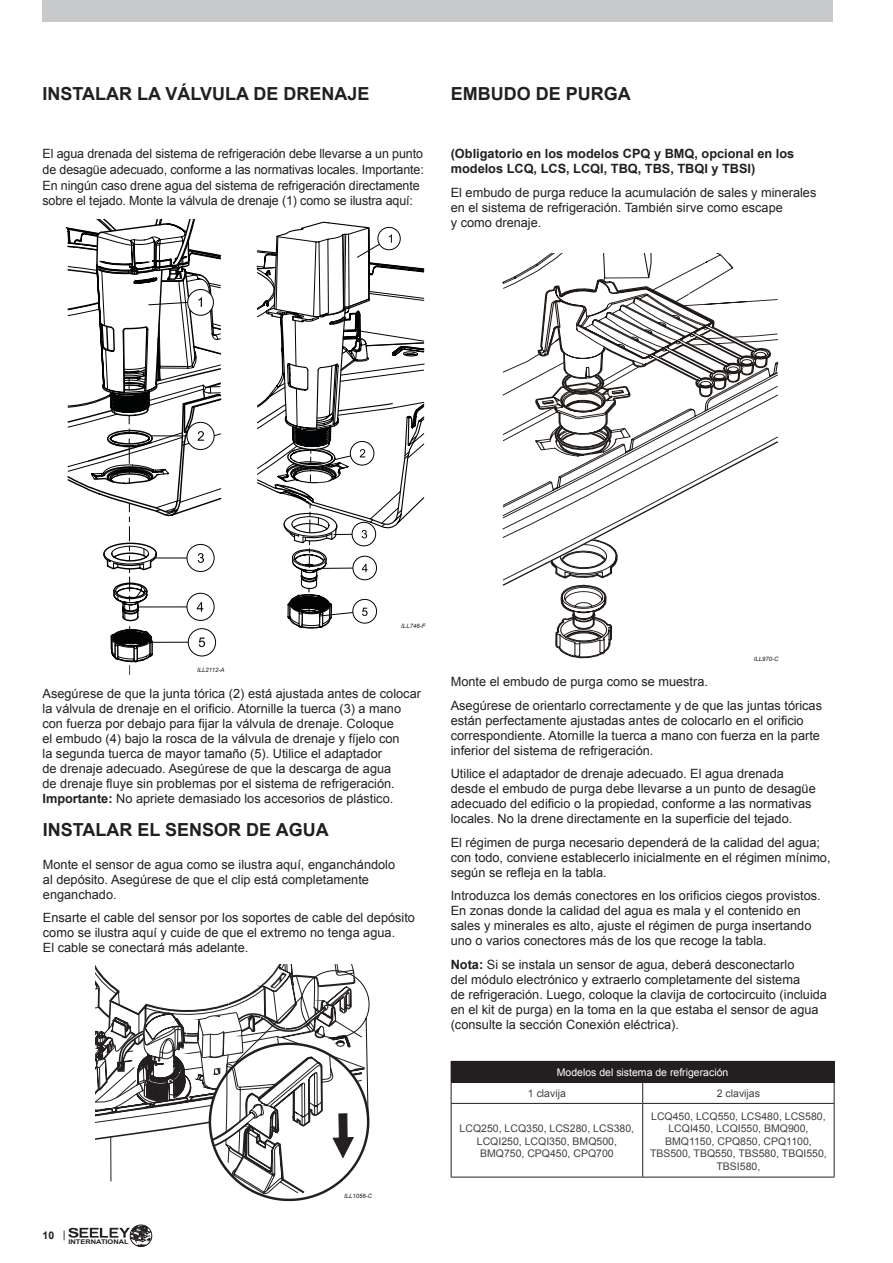
<style>
.page{position:relative;width:893px;height:1263px;background:#fff}
.page>*{position:absolute;margin:0;border:0;box-sizing:border-box;transform-origin:0 0}
.t1{font:700 18px "Arial";color:#231f20}
.t2{font:12.75px/15px "Arial";color:#231f20}
.t3{font:700 12.75px/15px "Arial";color:#231f20}
.t4{font:10.5px/12.6px "Arial";color:#414142;text-align:center}
.t5{font:10.5px "Arial";color:#fff}
.t6{font:700 10.5px "Arial";color:#231f20}
.t7{font:700 6.45px "Arial";color:#231f20;scale:1.16 1}
.t8{font:italic 6px "Arial";color:#231f20}
.s1{font-weight:700}
.s2{color:#58595b}
</style>
<div class="page">
<div style="left:43px;top:0;width:790px;height:21px;background:#c7c9cb"></div>
<svg style="left:68px;top:1225px;width:84px;height:22px"></svg>
<svg style="left:96px;top:964px;width:274px;height:237px"></svg>
<svg style="left:256px;top:221px;width:169px;height:408px"></svg>
<svg style="left:65px;top:219px;width:157px;height:455px"></svg>
<svg style="left:502px;top:253px;width:232px;height:406px"></svg>
<svg style="left:503px;top:279px;width:275px;height:379px"></svg>
<div style="left:451px;top:1061px;width:383px;height:21px;background:#231f20"></div>
<hr style="left:643px;top:1061px;width:192px;height:1px;background:#231f20">
<hr style="left:451px;top:1082px;width:192px;height:1px;background:#231f20">
<svg style="left:451px;top:1083px;width:1px;height:20px"></svg>
<hr style="left:643px;top:1082px;width:191px;height:1px;background:#231f20">
<svg style="left:642px;top:1083px;width:1px;height:20px"></svg>
<hr style="left:451px;top:1103px;width:192px;height:1px;background:#231f20">
<hr style="left:451px;top:1104px;width:1px;height:73px;background:#231f20">
<hr style="left:643px;top:1103px;width:191px;height:1px;background:#231f20">
<hr style="left:642px;top:1104px;width:1px;height:73px;background:#231f20">
<hr style="left:451px;top:1177px;width:192px;height:1px;background:#231f20">
<hr style="left:643px;top:1177px;width:191px;height:1px;background:#231f20">
<svg style="left:834px;top:1062px;width:1px;height:41px"></svg>
<hr style="left:834px;top:1104px;width:1px;height:73px;background:#231f20">
<h1 class="t1" style="left:43px;top:82px;width:328px">INSTALAR LA VÁLVULA DE DRENAJE</h1>
<p class="t2" style="left:43px;top:146px;width:383px;line-height:15.8px">El agua drenada del sistema de refrigeración debe llevarse a un punto de desagüe adecuado, conforme a las normativas locales. Importante:<br>En ningún caso drene agua del sistema de refrigeración directamente sobre el tejado. Monte la válvula de drenaje (1) como se ilustra aquí:</p>
<h1 class="t1" style="left:451px;top:82px;width:181px">EMBUDO DE PURGA</h1>
<p class="t3" style="left:451px;top:147px;width:345px">(Obligatorio en los modelos CPQ y BMQ, opcional en los modelos LCQ, LCS, LCQI, TBQ, TBS, TBQI y TBSI)</p>
<p class="t2" style="left:451px;top:185px;width:367px">El embudo de purga reduce la acumulación de sales y minerales en el sistema de refrigeración. También sirve como escape<br>y como drenaje.</p>
<p class="t8" style="left:197px;top:666px;width:29px">ILL2112-A</p>
<p class="t8" style="left:401px;top:622px;width:26px">ILL746-F</p>
<p class="t2" style="left:43px;top:686px;width:380px">Asegúrese de que la junta tórica (2) está ajustada antes de colocar la válvula de drenaje en el orificio. Atornille la tuerca (3) a mano con fuerza por debajo para fijar la válvula de drenaje. Coloque<br>el embudo (4) bajo la rosca de la válvula de drenaje y fíjelo con<br>la segunda tuerca de mayor tamaño (5). Utilice el adaptador<br>de drenaje adecuado. Asegúrese de que la descarga de agua<br>de drenaje fluye sin problemas por el sistema de refrigeración.<br><span class="s1">Importante:</span> No apriete demasiado los accesorios de plástico.</p>
<h1 class="t1" style="left:43px;top:818px;width:287px">INSTALAR EL SENSOR DE AGUA</h1>
<p class="t2" style="left:43px;top:857px;width:354px">Monte el sensor de agua como se ilustra aquí, enganchándolo al depósito. Asegúrese de que el clip está completamente enganchado.</p>
<p class="t2" style="left:43px;top:910px;width:374px">Ensarte el cable del sensor por los soportes de cable del depósito como se ilustra aquí y cuide de que el extremo no tenga agua.<br>El cable se conectará más adelante.</p>
<p class="t6" style="left:43px;top:1228px;width:25px">10 <span class="s2">|</span></p>
<p class="t7" style="left:68px;top:1238px;width:54px">INTERNATIONAL</p>
<p class="t8" style="left:344px;top:1192px;width:30px">ILL1056-C</p>
<p class="t8" style="left:754px;top:655px;width:26px">ILL970-C</p>
<p class="t2" style="left:451px;top:670px;width:373px;line-height:23.5px">Monte el embudo de purga como se muestra.<br>Asegúrese de orientarlo correctamente y de que las juntas tóricas</p>
<p class="t2" style="left:451px;top:713px;width:371px">están perfectamente ajustadas antes de colocarlo en el orificio correspondiente. Atornille la tuerca a mano con fuerza en la parte inferior del sistema de refrigeración.</p>
<p class="t2" style="left:451px;top:767px;width:367px">Utilice el adaptador de drenaje adecuado. El agua drenada desde el embudo de purga debe llevarse a un punto de desagüe adecuado del edificio o la propiedad, conforme a las normativas locales. No la drene directamente en la superficie del tejado.</p>
<p class="t2" style="left:451px;top:835px;width:381px">El régimen de purga necesario dependerá de la calidad del agua; con todo, conviene establecerlo inicialmente en el régimen mínimo, según se refleja en la tabla.</p>
<p class="t2" style="left:451px;top:889px;width:371px">Introduzca los demás conectores en los orificios ciegos provistos.<br>En zonas donde la calidad del agua es mala y el contenido en sales y minerales es alto, ajuste el régimen de purga insertando uno o varios conectores más de los que recoge la tabla.</p>
<p class="t2" style="left:451px;top:957px;width:378px"><span class="s1">Nota:</span> Si se instala un sensor de agua, deberá desconectarlo<br>del módulo electrónico y extraerlo completamente del sistema<br>de refrigeración. Luego, coloque la clavija de cortocircuito (incluida en el kit de purga) en la toma en la que estaba el sensor de agua (consulte la sección Conexión eléctrica).</p>
<p class="t5" style="left:557px;top:1066px;width:173px">Modelos del sistema de refrigeración</p>
<p class="t4" style="left:528px;top:1087px;width:39px">1 clavija</p>
<p class="t4" style="left:717px;top:1087px;width:45px">2 clavijas</p>
<p class="t4" style="left:460px;top:1122px;width:176px">LCQ250, LCQ350, LCS280, LCS380,<br>LCQI250, LCQI350, BMQ500,<br>BMQ750, CPQ450, CPQ700</p>
<p class="t4" style="left:650px;top:1110px;width:178px">LCQ450, LCQ550, LCS480, LCS580,<br>LCQI450, LCQI550, BMQ900,<br>BMQ1150, CPQ850, CPQ1100,<br>TBS500, TBQ550, TBS580, TBQI550,<br>TBSI580,</p>
</div>
